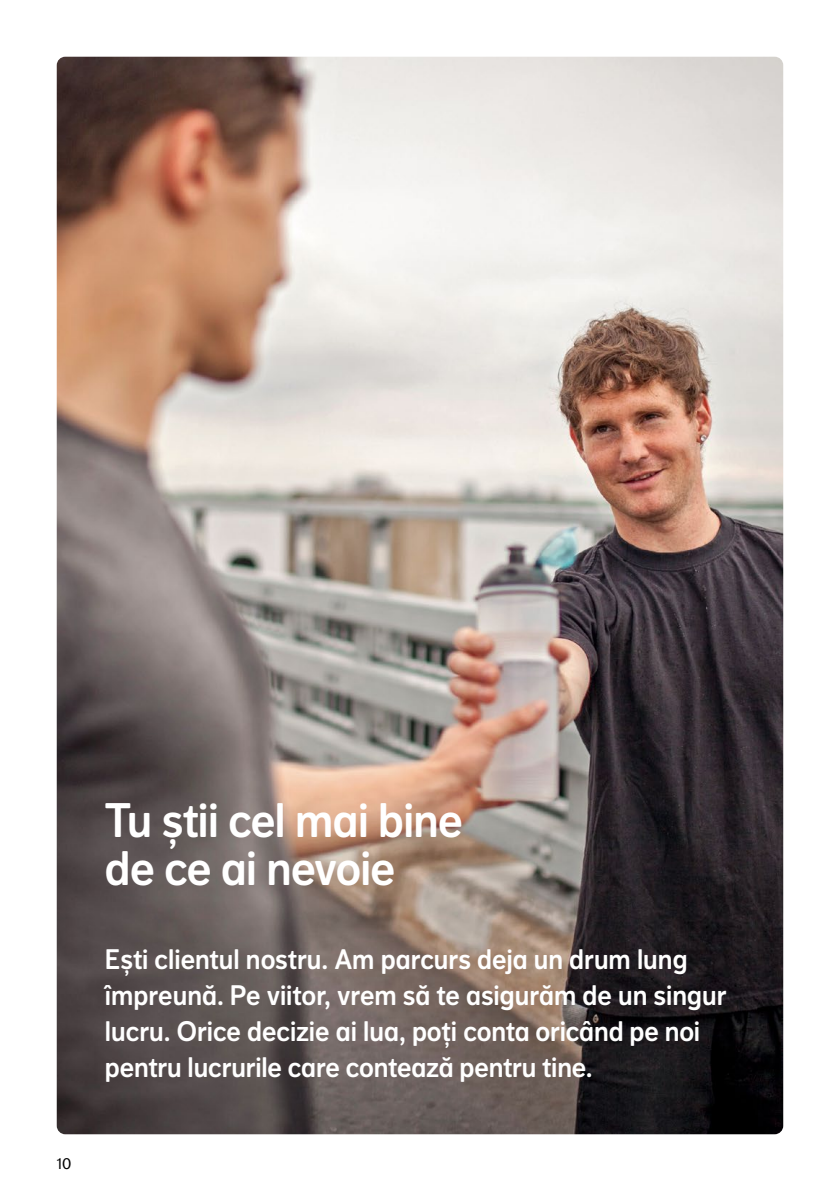
<style>
.page{position:relative;width:840px;height:1191px;background:#fff}
.page>*{position:absolute;margin:0;border:0;box-sizing:border-box;transform-origin:0 0}
.t1{font:48px/48px "NN Dagny Display";letter-spacing:-.015em;color:#fff}
.t2{font:28px/36px "NN Dagny Display";letter-spacing:-.005em;color:#fff}
.t3{font:16px "NN Dagny Text";color:#000}
</style>
<div class="page">
<img style="left:57px;top:57px;width:725px;height:1077px">
<p class="t3" style="left:57px;top:1154px;width:16px">10</p>
<h1 class="t1" style="left:105px;top:796px;width:359px">Tu știi cel mai bine de ce ai nevoie</h1>
<p class="t2" style="left:105px;top:941px;width:622px">Ești clientul nostru. Am parcurs deja un drum lung împreună. Pe viitor, vrem să te asigurăm de un singur lucru. Orice decizie ai lua, poți conta oricând pe noi pentru lucrurile care contează pentru tine.</p>
</div>
